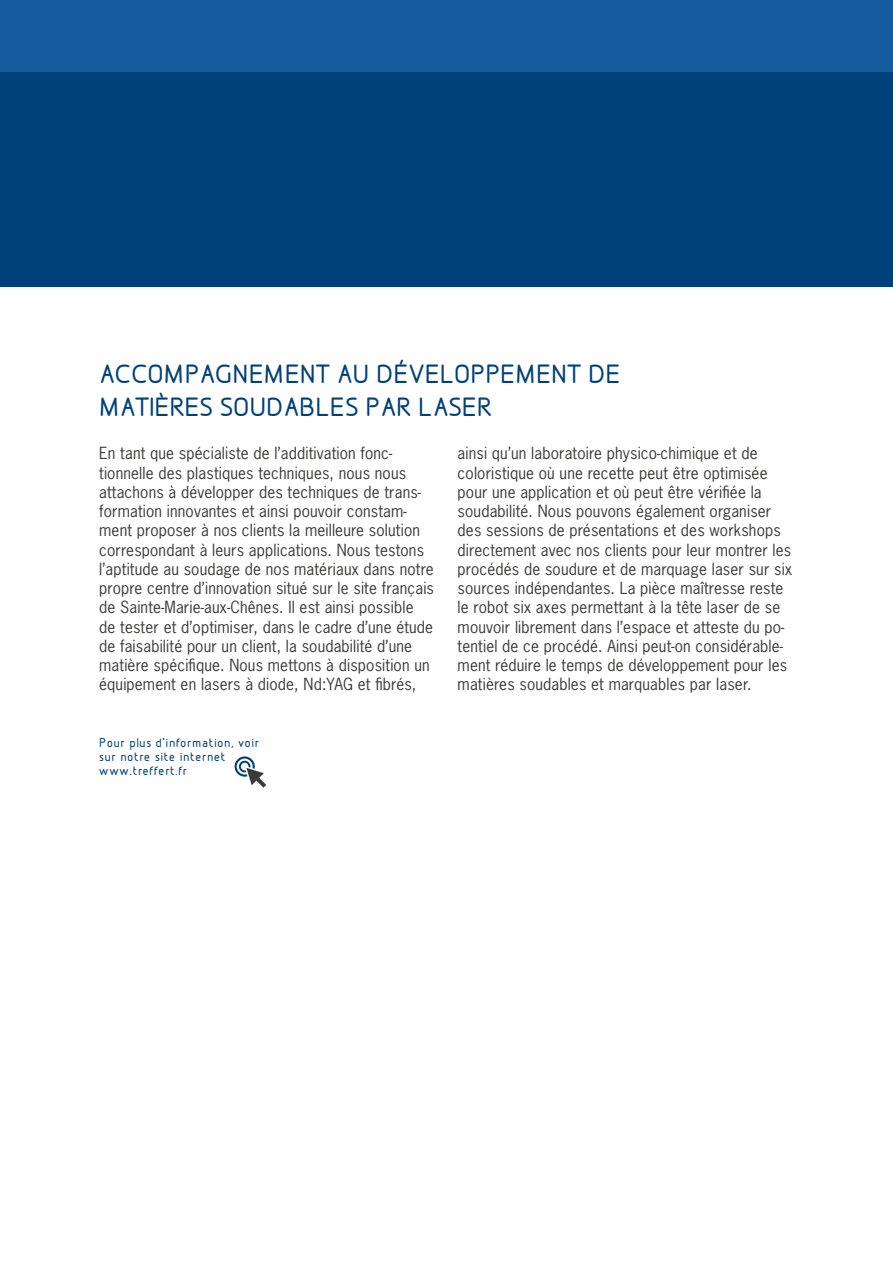
<style>
.page{position:relative;width:893px;height:1265px;background:#fff}
.page>*{position:absolute;margin:0;border:0;box-sizing:border-box;transform-origin:0 0}
.t1{font:500 28px/33.6px "Designio";color:#004179}
.t2{font:15.75px/19.2px "News Gothic Std";letter-spacing:.01em;color:#3b3b3a}
.t3{font:500 13.65px/14px "Designio";letter-spacing:.05em;color:#004179}
</style>
<div class="page">
<div style="left:0;top:61px;width:893px;height:225px;background:#004179"></div>
<div style="left:0;top:0;width:893px;height:72px;background:#15599f"></div>
<svg style="left:235px;top:756px;width:31px;height:32px"></svg>
<h1 class="t1" style="left:99px;top:358px;width:523px">ACCOMPAGNEMENT AU DÉVELOPPEMENT DE<br>MATIÈRES SOUDABLES PAR LASER</h1>
<p class="t2" style="left:99px;top:444px;width:336px">En tant que spécialiste de l’additivation fonc&shy;tionnelle des plastiques techniques, nous nous attachons à développer des techniques de trans&shy;formation innovantes et ainsi pouvoir constam&shy;ment proposer à nos clients la meilleure solution correspondant à leurs applications. Nous testons l’aptitude au soudage de nos matériaux dans notre propre centre d’innovation situé sur le site français de Sainte-Marie-aux-Chênes. Il est ainsi possible<br>de tester et d’optimiser, dans le cadre d’une étude de faisabilité pour un client, la soudabilité d’une matière spécifique. Nous mettons à disposition un équipement en lasers à diode, Nd:YAG et fibrés,</p>
<p class="t2" style="left:458px;top:444px;width:336px">ainsi qu’un laboratoire physico-chimique et de coloristique où une recette peut être optimisée pour une application et où peut être vérifiée la soudabilité. Nous pouvons également organiser des sessions de présentations et des workshops directement avec nos clients pour leur montrer les procédés de soudure et de marquage laser sur six sources indépendantes. La pièce maîtresse reste le robot six axes permettant à la tête laser de se mouvoir librement dans l’espace et atteste du po&shy;tentiel de ce procédé. Ainsi peut-on considérable&shy;ment réduire le temps de développement pour les matières soudables et marquables par laser.</p>
<p class="t3" style="left:99px;top:736px;width:161px">Pour plus d’information, voir sur notre site internet www.treffert.fr</p>
</div>
